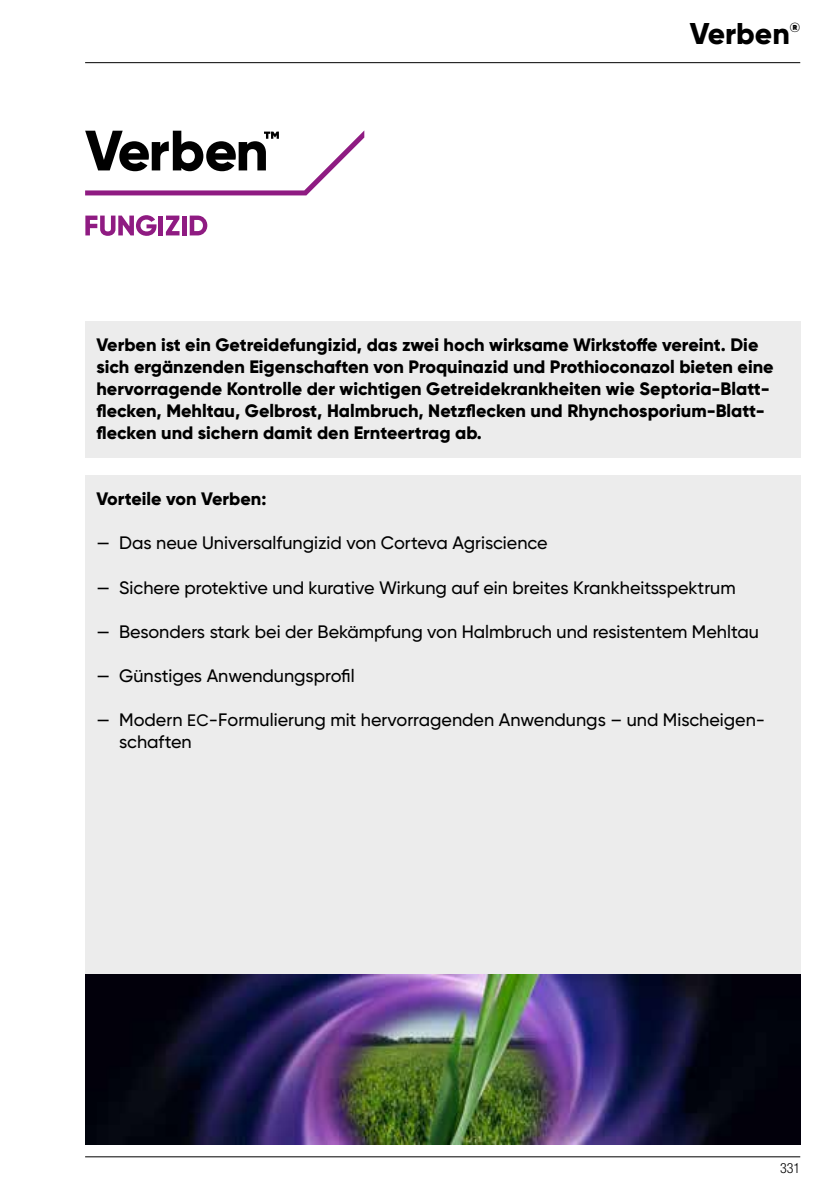
<style>
.page{position:relative;width:840px;height:1191px;background:#fff}
.page>*{position:absolute;margin:0;border:0;box-sizing:border-box;transform-origin:0 0}
.t1{font:800 30px "Gilroy";color:#000}
.t2{font:800 18px/22px "Gilroy";color:#000}
.t3{font:500 18px/22px "Gilroy";color:#000}
.t4{font:300 condensed 14px "Helvetica Neue LT Std";color:#000}
.t5{font:800 13.2px "Gilroy";color:#000}
.s1{font-size:16.6px}
</style>
<div class="page">
<hr style="left:85px;top:1156px;width:714px;height:1px;background:#000">
<hr style="left:85px;top:62px;width:714px;height:1px;background:#000">
<div style="left:85px;top:321px;width:714px;height:136px;background:#ececec"></div>
<div style="left:85px;top:475px;width:714px;height:669px;background:#ececec"></div>
<img style="left:85px;top:974px;width:714px;height:170px">
<svg style="left:85px;top:215px;width:71px;height:21px"></svg>
<div style="left:158px;top:215px;width:5px;height:20px;background:#8f1b82"></div>
<svg style="left:166px;top:215px;width:13px;height:20px"></svg>
<div style="left:182px;top:215px;width:5px;height:20px;background:#8f1b82"></div>
<svg style="left:189px;top:215px;width:18px;height:20px"></svg>
<svg style="left:85px;top:130px;width:279px;height:65px"></svg>
<h1 class="t1" style="left:689px;top:15px;width:102px">Verben</h1>
<p class="t5" style="left:789px;top:19px;width:12px">®</p>
<p class="t2" style="left:96px;top:334px;width:678px">Verben ist ein Getreidefungizid, das zwei hoch wirksame Wirkstoffe vereint. Die sich ergänzenden Eigenschaften von Proquinazid und Prothioconazol bieten eine hervorragende Kontrolle der wichtigen Getreidekrankheiten wie Septoria-Blatt&shy;flecken, Mehltau, Gelbrost, Halmbruch, Netzflecken und Rhynchosporium-Blatt&shy;flecken und sichern damit den Ernteertrag ab.</p>
<p class="t2" style="left:96px;top:488px;width:171px">Vorteile von Verben:</p>
<p class="t3" style="left:96px;top:532px;width:452px">— Das neue Universalfungizid von Corteva Agriscience</p>
<p class="t3" style="left:96px;top:576px;width:640px">— Sichere protektive und kurative Wirkung auf ein breites Krankheitsspektrum</p>
<p class="t3" style="left:96px;top:620px;width:663px">— Besonders stark bei der Bekämpfung von Halmbruch und resistentem Mehltau</p>
<p class="t3" style="left:96px;top:664px;width:259px">— Günstiges Anwendungsprofil</p>
<p class="t3" style="left:119px;top:708px;width:647px;text-indent:-23px">— Modern <span class="s1">EC</span>-Formulierung mit hervorragenden Anwendungs – und Mischeigen&shy;schaften</p>
<p class="t4" style="left:779px;top:1159px;width:22px">331</p>
</div>
